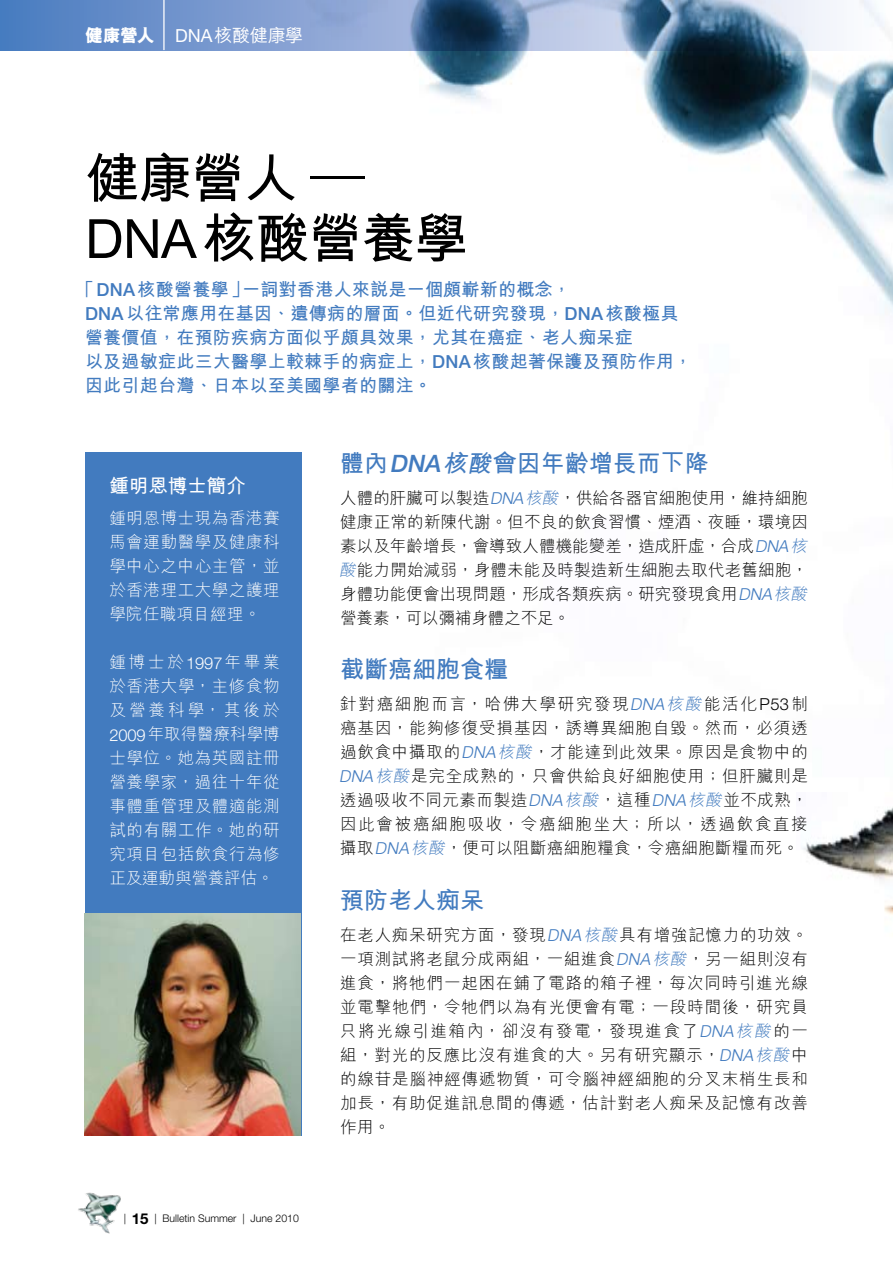
<style>
.page{position:relative;width:893px;height:1263px;background:#fff}
.page>*{position:absolute;margin:0;border:0;box-sizing:border-box;transform-origin:0 0}
.t1{font:700 54px/60px "M Hei HK";letter-spacing:-.02em;color:#000}
.t2{font:700 24px "M Hei HK";color:#427bbf}
.t3{font:700 19.5px "M Hei HK";color:#fff}
.t4{font:700 18px/24px "M Hei HK";letter-spacing:.015em;color:#427bbf}
.t5{font:500 18px "M Hei HK";letter-spacing:-.02em;color:#fff}
.t6{font:300 16.5px/24px "M Hei HK";letter-spacing:.035em;color:#000;text-align:justify}
.t7{font:300 16.5px/24px "M Hei HK";letter-spacing:.035em;color:#fff;text-align:justify}
.t8{font:300 10.5px "Helvetica Neue LT Std";color:#000}
.s1{font-weight:800}
.s2{font-family:"Helvetica Neue LT Std";font-weight:400}
.s3{font-family:"Helvetica Neue LT Std";font-weight:500}
.s4{font-family:"Helvetica Neue LT Std"}
.s5{font-weight:700;font-size:15px}
.s6{font-family:"Helvetica Neue LT Std";font-weight:500;font-style:italic}
.s7{font-style:italic}
.s8{font-family:"Helvetica Neue LT Std";font-style:italic;color:#427bbf}
.s9{font-style:italic;color:#427bbf}
</style>
<div class="page">
<img style="left:0;top:50px;width:893px;height:853px">
<svg style="left:0;top:0;width:885px;height:50px;background:#7c98bf"></svg>
<div style="left:85px;top:452px;width:216px;height:683px;background:#427bbf"></div>
<img style="left:85px;top:913px;width:216px;height:222px">
<hr style="left:163px;top:0;width:2px;height:50px;background:#fff">
<img style="left:797px;top:792px;width:96px;height:123px">
<img style="left:78px;top:1192px;width:43px;height:42px">
<p class="t5" style="left:85px;top:22px;width:220px"><span class="s1">健康營人</span> <span class="s2">DNA</span>核酸健康學</p>
<h1 class="t1" style="left:85px;top:143px;width:385px">健康營人 —<br>DNA核酸營養學</h1>
<p class="t4" style="left:85px;top:276px;width:609px;text-indent:-9px">「<span class="s3">DNA</span>核酸營養學」一詞對香港人來說是一個頗嶄新的概念，<br><span class="s3">DNA</span>以往常應用在基因、遺傳病的層面。但近代研究發現，<span class="s3">DNA</span>核酸極具營養價值，在預防疾病方面似乎頗具效果，尤其在癌症、老人痴呆症<br>以及過敏症此三大醫學上較棘手的病症上，<span class="s3">DNA</span>核酸起著保護及預防作用，因此引起台灣、日本以至美國學者的關注。</p>
<p class="t3" style="left:109px;top:471px;width:138px">鍾明恩博士簡介</p>
<p class="t7" style="left:109px;top:506px;width:172px">鍾明恩博士現為香港賽馬會運動醫學及健康科學中心之中心主管，並於香港理工大學之護理學院任職項目經理。</p>
<p class="t7" style="left:109px;top:650px;width:172px">鍾博士於<span class="s4">1997</span>年畢業於香港大學，主修食物及營養科學，其後於<span class="s4">2009</span>年取得醫療科學博士學位。她為英國註冊營養學家，過往十年從事體重管理及體適能測試的有關工作。她的研究項目包括飲食行為修正及運動與營養評估。</p>
<p class="t8" style="left:124px;top:1212px;width:177px">| <span class="s5">15</span> | Bulletin Summer | June 2010</p>
<h2 class="t2" style="left:340px;top:445px;width:370px">體內<span class="s6">DNA</span><span class="s7">核酸</span>會因年齡增長而下降</h2>
<p class="t6" style="left:339px;top:485px;width:472px">人體的肝臟可以製造<span class="s8">DNA</span><span class="s9">核酸</span>，供給各器官細胞使用，維持細胞健康正常的新陳代謝。但不良的飲食習慣、煙酒、夜睡，環境因素以及年齡增長，會導致人體機能變差，造成肝虛，合成<span class="s8">DNA</span><span class="s9">核酸</span>能力開始減弱，身體未能及時製造新生細胞去取代老舊細胞，身體功能便會出現問題，形成各類疾病。研究發現食用<span class="s8">DNA</span><span class="s9">核酸</span>營養素，可以彌補身體之不足。</p>
<h2 class="t2" style="left:340px;top:652px;width:169px">截斷癌細胞食糧</h2>
<p class="t6" style="left:339px;top:692px;width:470px">針對癌細胞而言，哈佛大學研究發現<span class="s8">DNA</span><span class="s9">核酸</span>能活化<span class="s4">P53</span>制癌基因，能夠修復受損基因，誘導異細胞自毀。然而，必須透過飲食中攝取的<span class="s8">DNA</span><span class="s9">核酸</span>，才能達到此效果。原因是食物中的<span class="s8">DNA</span><span class="s9">核酸</span>是完全成熟的，只會供給良好細胞使用；但肝臟則是透過吸收不同元素而製造<span class="s8">DNA</span><span class="s9">核酸</span>，這種<span class="s8">DNA</span><span class="s9">核酸</span>並不成熟，因此會被癌細胞吸收，令癌細胞坐大；所以，透過飲食直接攝取<span class="s8">DNA</span><span class="s9">核酸</span>，便可以阻斷癌細胞糧食，令癌細胞斷糧而死。</p>
<h2 class="t2" style="left:340px;top:882px;width:145px">預防老人痴呆</h2>
<p class="t6" style="left:340px;top:922px;width:469px">在老人痴呆研究方面，發現<span class="s8">DNA</span><span class="s9">核酸</span>具有增強記憶力的功效。一項測試將老鼠分成兩組，一組進食<span class="s8">DNA</span><span class="s9">核酸</span>，另一組則沒有進食，將牠們一起困在鋪了電路的箱子裡，每次同時引進光線並電擊牠們，令牠們以為有光便會有電；一段時間後，研究員只將光線引進箱內，卻沒有發電，發現進食了<span class="s8">DNA</span><span class="s9">核酸</span>的一組，對光的反應比沒有進食的大。另有研究顯示，<span class="s8">DNA</span><span class="s9">核酸</span>中的線苷是腦神經傳遞物質，可令腦神經細胞的分叉末梢生長和加長，有助促進訊息間的傳遞，估計對老人痴呆及記憶有改善作用。</p>
</div>
